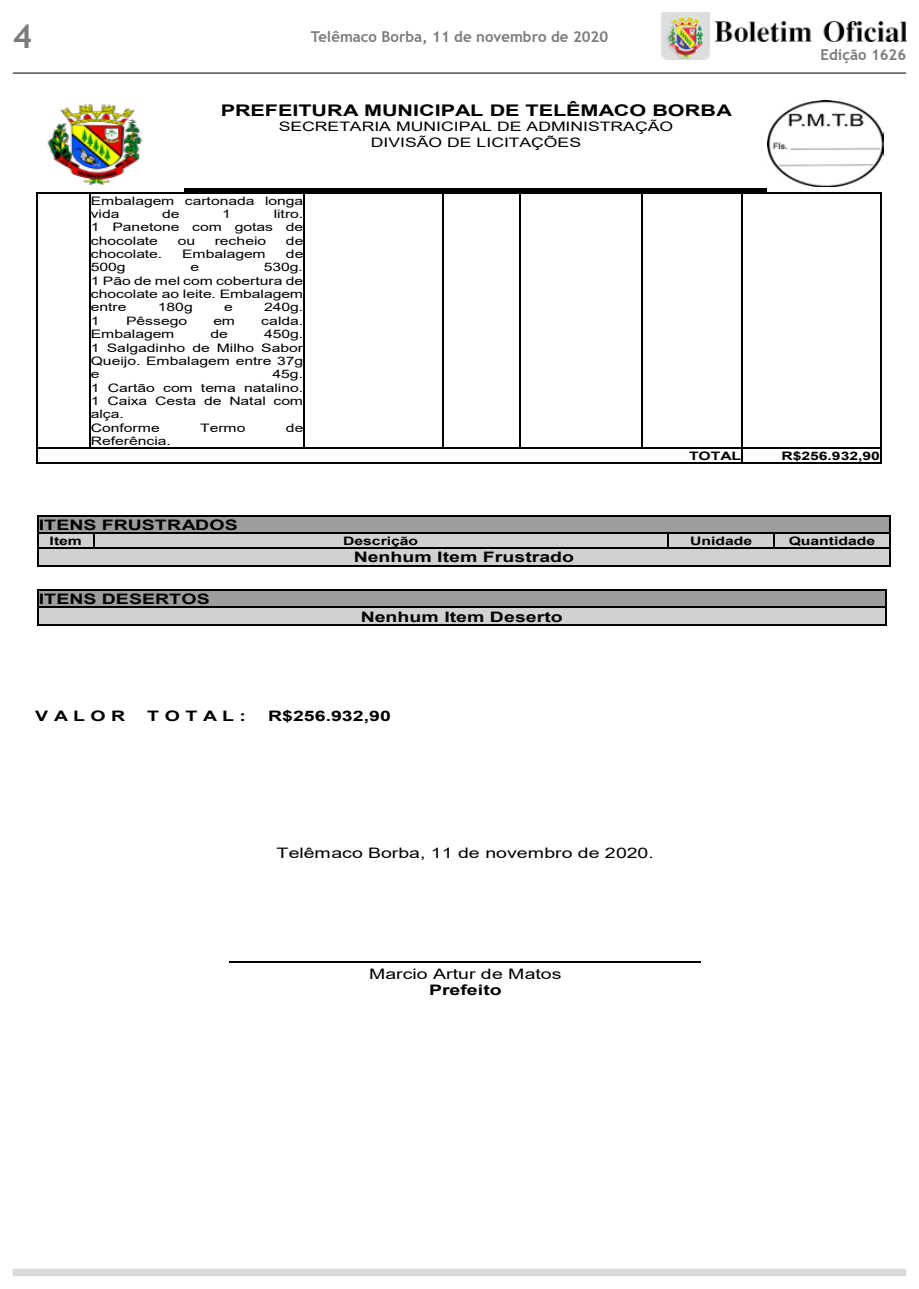
<style>
.page{position:relative;width:919px;height:1289px;background:#fff}
.page>*{position:absolute;margin:0;border:0;box-sizing:border-box;transform-origin:0 0}
.t1{font:700 33px "Trebuchet MS";color:#7c7b7b}
.t2{font:700 16.05px "Arial";letter-spacing:-.005em;color:#000;scale:1.35 1}
.t3{font:700 15px "Trebuchet MS";color:#7c7b7b}
.t4{font:700 14.4px "Arial";color:#000;scale:1.35 1}
.t5{font:14.4px "Arial";color:#000;scale:1.35 1}
.t6{font:13.05px/15.1px "Arial";color:#000;text-align:center;scale:1.35 1}
.t7{font:11.7px/13.4px "Arial";letter-spacing:-.005em;color:#000;text-align:justify;scale:1.35 1}
.t8{font:700 11.7px "Arial";letter-spacing:-.005em;color:#000;scale:1.35 1}
</style>
<div class="page">
<img style="left:662px;top:13px;width:47px;height:47px">
<img style="left:714px;top:21px;width:192px;height:21px">
<hr style="left:13px;top:73px;width:893px;height:1px;background:#000">
<div style="left:13px;top:1268px;width:893px;height:8px;background:#dadada"></div>
<hr style="left:184px;top:188px;width:583px;height:3px;background:#000">
<img style="left:47px;top:104px;width:96px;height:81px">
<img style="left:767px;top:101px;width:116px;height:86px">
<hr style="left:38px;top:193px;width:51px;height:1px;background:#000">
<hr style="left:91px;top:193px;width:212px;height:1px;background:#000">
<hr style="left:304px;top:193px;width:138px;height:1px;background:#000">
<hr style="left:443px;top:193px;width:76px;height:1px;background:#000">
<hr style="left:521px;top:193px;width:120px;height:1px;background:#000">
<hr style="left:643px;top:193px;width:98px;height:1px;background:#000">
<hr style="left:742px;top:193px;width:138px;height:1px;background:#000">
<hr style="left:37px;top:194px;width:1px;height:253px;background:#000">
<hr style="left:89px;top:194px;width:2px;height:253px;background:#000">
<hr style="left:303px;top:194px;width:1px;height:253px;background:#000">
<hr style="left:442px;top:194px;width:1px;height:253px;background:#000">
<hr style="left:519px;top:194px;width:2px;height:253px;background:#000">
<hr style="left:641px;top:194px;width:2px;height:253px;background:#000">
<hr style="left:741px;top:194px;width:1px;height:253px;background:#000">
<hr style="left:880px;top:194px;width:1px;height:253px;background:#000">
<hr style="left:38px;top:447px;width:51px;height:1px;background:#000">
<hr style="left:91px;top:447px;width:212px;height:1px;background:#000">
<hr style="left:304px;top:447px;width:138px;height:1px;background:#000">
<hr style="left:443px;top:447px;width:76px;height:1px;background:#000">
<hr style="left:521px;top:447px;width:120px;height:1px;background:#000">
<hr style="left:643px;top:447px;width:98px;height:1px;background:#000">
<hr style="left:742px;top:447px;width:138px;height:1px;background:#000">
<svg style="left:37px;top:447px;width:1px;height:16px"></svg>
<hr style="left:38px;top:462px;width:703px;height:1px;background:#000">
<svg style="left:741px;top:447px;width:1px;height:16px"></svg>
<hr style="left:742px;top:462px;width:138px;height:1px;background:#000">
<svg style="left:880px;top:447px;width:1px;height:16px"></svg>
<div style="left:39px;top:516px;width:850px;height:17px;background:#9e9d9d"></div>
<hr style="left:39px;top:515px;width:850px;height:1px;background:#000">
<div style="left:39px;top:534px;width:54px;height:13px;background:#d1d1d1"></div>
<div style="left:94px;top:534px;width:573px;height:13px;background:#d1d1d1"></div>
<div style="left:669px;top:534px;width:104px;height:13px;background:#d1d1d1"></div>
<div style="left:774px;top:534px;width:115px;height:13px;background:#d1d1d1"></div>
<hr style="left:39px;top:533px;width:54px;height:1px;background:#000">
<hr style="left:94px;top:533px;width:573px;height:1px;background:#000">
<hr style="left:669px;top:533px;width:104px;height:1px;background:#000">
<hr style="left:774px;top:533px;width:115px;height:1px;background:#000">
<div style="left:39px;top:548px;width:850px;height:17px;background:#d1d1d1"></div>
<hr style="left:39px;top:547px;width:54px;height:1px;background:#000">
<svg style="left:93px;top:533px;width:1px;height:15px"></svg>
<hr style="left:94px;top:547px;width:573px;height:1px;background:#000">
<svg style="left:667px;top:533px;width:2px;height:15px"></svg>
<hr style="left:669px;top:547px;width:104px;height:1px;background:#000">
<svg style="left:773px;top:533px;width:1px;height:15px"></svg>
<hr style="left:774px;top:547px;width:115px;height:1px;background:#000">
<svg style="left:37px;top:515px;width:2px;height:51px"></svg>
<hr style="left:39px;top:565px;width:850px;height:1px;background:#000">
<svg style="left:889px;top:515px;width:1px;height:51px"></svg>
<div style="left:39px;top:590px;width:846px;height:17px;background:#9e9d9d"></div>
<hr style="left:39px;top:589px;width:846px;height:1px;background:#000">
<div style="left:39px;top:608px;width:846px;height:16px;background:#d1d1d1"></div>
<hr style="left:39px;top:607px;width:846px;height:1px;background:#000">
<svg style="left:37px;top:589px;width:2px;height:37px"></svg>
<hr style="left:39px;top:625px;width:846px;height:1px;background:#000">
<svg style="left:885px;top:589px;width:1px;height:37px"></svg>
<hr style="left:229px;top:961px;width:472px;height:1px;background:#000">
<h1 class="t1" style="left:13px;top:16px;width:21px">4</h1>
<p class="t3" style="left:311px;top:27px;width:299px">Telêmaco Borba, 11 de novembro de 2020</p>
<h2 class="t2" style="left:221px;top:99px;width:380px">PREFEITURA MUNICIPAL DE TELÊMACO BORBA</h2>
<p class="t6" style="left:279px;top:119px;width:294px">SECRETARIA MUNICIPAL DE ADMINISTRAÇÃO<br>DIVISÃO DE LICITAÇÕES</p>
<p class="t7" style="left:91px;top:194px;width:159px">Embalagem cartonada longa vida</p>
<p class="t7" style="left:162px;top:207px;width:14px">de</p>
<p class="t7" style="left:222px;top:207px;width:8px">1</p>
<p class="t7" style="left:91px;top:207px;width:159px;text-indent:183px">litro.<br>1 Panetone com gotas de chocolate</p>
<p class="t7" style="left:178px;top:234px;width:14px">ou</p>
<p class="t7" style="left:215px;top:234px;width:40px">recheio</p>
<p class="t7" style="left:286px;top:234px;width:14px">de</p>
<p class="t7" style="left:91px;top:247px;width:54px">chocolate.</p>
<p class="t7" style="left:182px;top:247px;width:63px">Embalagem</p>
<p class="t7" style="left:286px;top:247px;width:14px">de</p>
<p class="t7" style="left:91px;top:260px;width:27px">500g</p>
<p class="t7" style="left:190px;top:260px;width:8px">e</p>
<p class="t7" style="left:91px;top:260px;width:159px;text-indent:173px">530g.<br>1 Pão de mel com cobertura de chocolate ao leite. Embalagem entre</p>
<p class="t7" style="left:158px;top:300px;width:27px">180g</p>
<p class="t7" style="left:224px;top:300px;width:8px">e</p>
<p class="t7" style="left:264px;top:300px;width:30px">240g.</p>
<p class="t7" style="left:91px;top:314px;width:8px">1</p>
<p class="t7" style="left:126px;top:314px;width:47px">Pêssego</p>
<p class="t7" style="left:213px;top:314px;width:17px">em</p>
<p class="t7" style="left:261px;top:314px;width:33px">calda.</p>
<p class="t7" style="left:91px;top:327px;width:63px">Embalagem</p>
<p class="t7" style="left:210px;top:327px;width:14px">de</p>
<p class="t7" style="left:91px;top:327px;width:159px;text-indent:173px">450g.<br>1 Salgadinho de Milho Sabor Queijo. Embalagem entre 37g e</p>
<p class="t7" style="left:91px;top:367px;width:159px;text-align:left;text-indent:182px">45g.<br>1 Cartão com tema natalino.<br>1 Caixa Cesta de Natal com alça.<br>Conforme</p>
<p class="t7" style="left:200px;top:421px;width:35px">Termo</p>
<p class="t7" style="left:286px;top:421px;width:14px">de</p>
<p class="t7" style="left:91px;top:434px;width:61px">Referência.</p>
<p class="t3" style="left:820px;top:45px;width:87px">Edição 1626</p>
<p class="t8" style="left:689px;top:447px;width:40px">TOTAL</p>
<p class="t8" style="left:781px;top:447px;width:74px">R$256.932,90</p>
<p class="t4" style="left:39px;top:514px;width:149px">ITENS FRUSTRADOS</p>
<p class="t8" style="left:50px;top:532px;width:25px">Item</p>
<p class="t8" style="left:343px;top:532px;width:57px">Descrição</p>
<p class="t8" style="left:690px;top:532px;width:47px">Unidade</p>
<p class="t8" style="left:788px;top:532px;width:66px">Quantidade</p>
<p class="t4" style="left:353px;top:547px;width:165px">Nenhum Item Frustrado</p>
<p class="t4" style="left:39px;top:588px;width:128px">ITENS DESERTOS</p>
<p class="t4" style="left:360px;top:606px;width:151px">Nenhum Item Deserto</p>
<p class="t4" style="left:35px;top:706px;width:68px">V A L O R</p>
<p class="t4" style="left:147px;top:706px;width:75px">T O T A L :</p>
<p class="t4" style="left:268px;top:706px;width:92px">R$256.932,90</p>
<p class="t5" style="left:276px;top:843px;width:281px">Telêmaco Borba, 11 de novembro de 2020.</p>
<p class="t5" style="left:369px;top:963px;width:144px">Marcio Artur de Matos</p>
<p class="t4" style="left:429px;top:980px;width:55px">Prefeito</p>
</div>
